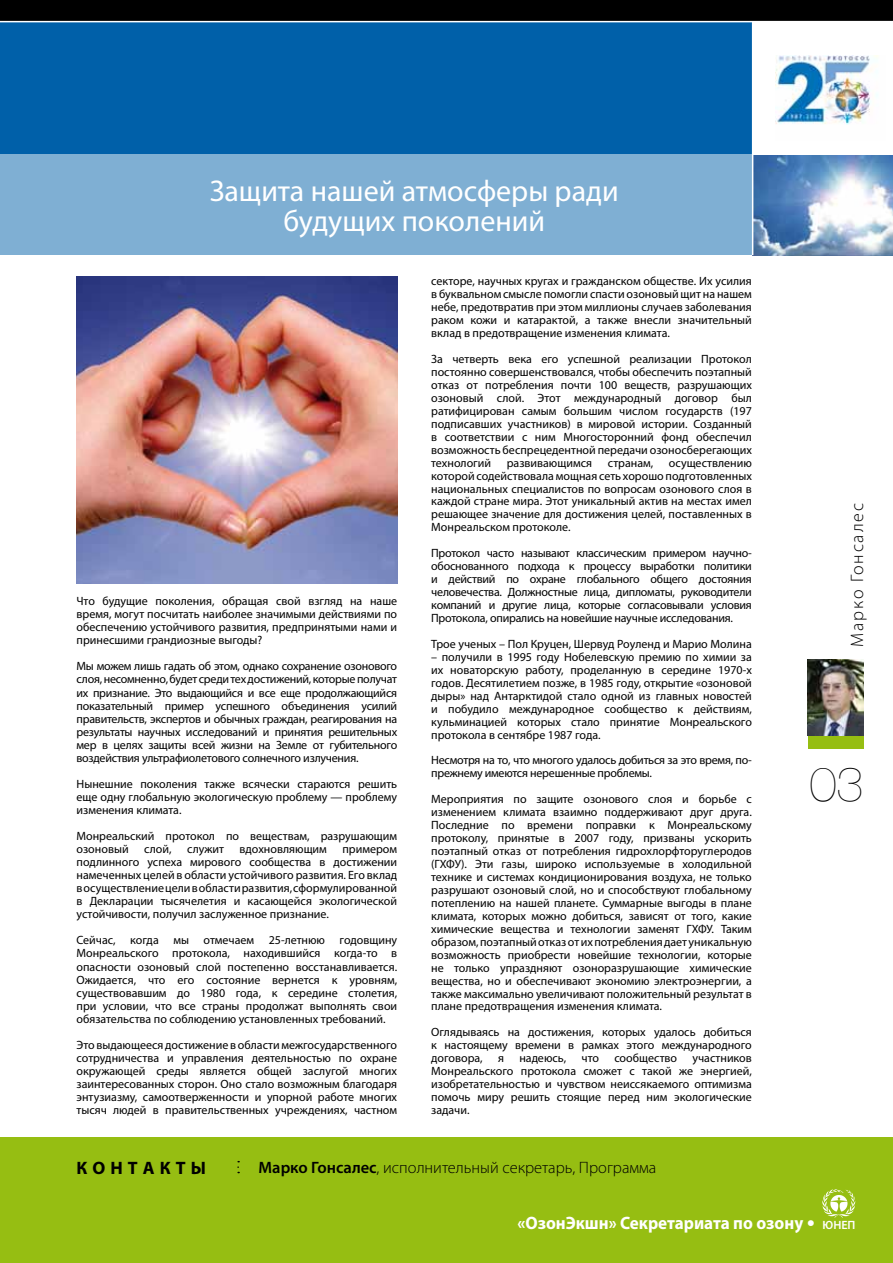
<style>
.page{position:relative;width:893px;height:1263px;background:#fff}
.page>*{position:absolute;margin:0;border:0;box-sizing:border-box;transform-origin:0 0}
.t1{font:200 48px "Helvetica Neue";color:#000}
.t2{font:30px/30px "Myriad Pro";color:#fff;text-align:center}
.t3{font:700 18px "Myriad Pro";color:#fff;scale:.95 1}
.t4{font:300 18px "Myriad Pro";letter-spacing:.1em;color:#000}
.t5{font:700 18px "Myriad Pro";color:#000}
.t6{font:300 16.5px "Myriad Pro";color:#000}
.t7{font:12px/12.9px "Myriad Pro";color:#000;text-align:justify}
.t8{font:12px/12.9px "Myriad Pro";letter-spacing:-.02em;color:#000}
.s1{font-weight:600}
.s2{font-family:"Helvetica Neue";font-size:16.5px}
.s3{font-weight:600;font-size:12px}
</style>
<div class="page">
<div style="left:0;top:1137px;width:893px;height:126px;background:#96be12"></div>
<div style="left:0;top:0;width:893px;height:21px;background:#000"></div>
<div style="left:0;top:22px;width:893px;height:233px;background:#0060a9"></div>
<img style="left:753px;top:155px;width:140px;height:100px">
<div style="left:808px;top:736px;width:55px;height:12px;background:#96be12"></div>
<hr style="left:752px;top:22px;width:1px;height:233px;background:#fff">
<div style="left:0;top:155px;width:752px;height:100px;background:#7fafd3"></div>
<hr style="left:0;top:155px;width:1px;height:100px;background:#fff">
<img style="left:77px;top:276px;width:320px;height:307px">
<div style="left:753px;top:22px;width:140px;height:133px;background:#fff"></div>
<img style="left:775px;top:55px;width:103px;height:70px">
<img style="left:808px;top:659px;width:55px;height:77px">
<svg style="left:822px;top:1189px;width:33px;height:29px"></svg>
<h2 class="t2" style="left:210px;top:176px;width:410px">Защита нашей атмосферы ради будущих поколений</h2>
<p class="t7" style="left:77px;top:594px;width:322px">Что будущие поколения, обращая свой взгляд на наше время, могут посчитать наиболее значимыми действиями по обеспечению устойчивого развития, предпринятыми нами и принесшими грандиозные выгоды?</p>
<p class="t7" style="left:77px;top:660px;width:322px">Мы можем лишь гадать об этом, однако сохранение озонового слоя, несомненно, будет среди тех достижений, которые получат их признание. Это выдающийся и все еще продолжающийся показательный пример успешного объединения усилий правительств, экспертов и обычных граждан, реагирования на результаты научных исследований и принятия решительных мер в целях защиты всей жизни на Земле от губительного воздействия ультрафиолетового солнечного излучения.</p>
<p class="t7" style="left:77px;top:777px;width:322px">Нынешние поколения также всячески стараются решить еще одну глобальную экологическую проблему — проблему изменения климата.</p>
<p class="t7" style="left:77px;top:829px;width:322px">Монреальский протокол по веществам, разрушающим озоновый</p>
<p class="t7" style="left:144px;top:842px;width:29px">слой,</p>
<p class="t7" style="left:187px;top:842px;width:38px">служит</p>
<p class="t7" style="left:240px;top:842px;width:89px">вдохновляющим</p>
<p class="t7" style="left:77px;top:842px;width:322px;text-indent:266px">примером подлинного успеха мирового сообщества в достижении намеченных целей в области устойчивого развития. Его вклад в осуществление цели в области развития, сформулированной в Декларации тысячелетия и касающейся экологической устойчивости, получил заслуженное признание.</p>
<p class="t7" style="left:77px;top:934px;width:322px">Сейчас, когда мы отмечаем 25-летнюю годовщину Монреальского протокола, находившийся когда-то в опасности озоновый слой постепенно восстанавливается.<br>Ожидается, что его состояние вернется к уровням, существовавшим до 1980 года, к середине столетия, при условии, что все страны продолжат выполнять свои обязательства по соблюдению установленных требований.</p>
<p class="t7" style="left:77px;top:1038px;width:322px">Это выдающееся достижение в области межгосударственного сотрудничества и управления деятельностью по охране окружающей среды является общей заслугой многих заинтересованных сторон. Оно стало возможным благодаря энтузиазму, самоотверженности и упорной работе многих тысяч людей в правительственных учреждениях, частном</p>
<p class="t7" style="left:431px;top:275px;width:322px">секторе, научных кругах и гражданском обществе. Их усилия в буквальном смысле помогли спасти озоновый щит на нашем небе, предотвратив при этом миллионы случаев заболевания раком кожи и катарактой, а также внесли значительный вклад в предотвращение изменения климата.</p>
<p class="t7" style="left:431px;top:352px;width:322px">За четверть века его успешной реализации Протокол постоянно совершенствовался, чтобы обеспечить поэтапный отказ от потребления почти 100 веществ, разрушающих озоновый слой. Этот международный договор был ратифицирован самым большим числом государств (197 подписавших участников) в мировой истории. Созданный в соответствии с ним Многосторонний фонд обеспечил возможность беспрецедентной передачи озоносберегающих технологий</p>
<p class="t7" style="left:431px;top:456px;width:322px;text-indent:238px">осуществлению которой содействовала мощная сеть хорошо подготовленных национальных специалистов по вопросам озонового слоя в каждой стране мира. Этот уникальный актив на местах имел решающее значение для достижения целей, поставленных в Монреальском протоколе.</p>
<p class="t7" style="left:431px;top:547px;width:322px">Протокол часто называют классическим примером научно&shy;обоснованного подхода к процессу выработки политики и действий по охране глобального общего достояния человечества. Должностные лица, дипломаты, руководители компаний и другие лица, которые согласовывали условия Протокола, опирались на новейшие научные исследования.</p>
<p class="t7" style="left:431px;top:637px;width:322px">Трое ученых – Пол Круцен, Шервуд Роуленд и Марио Молина</p>
<p class="t7" style="left:431px;top:650px;width:322px">– получили в 1995 году Нобелевскую премию по химии за их новаторскую работу, проделанную в середине 1970-х годов. Десятилетием позже, в 1985 году, открытие «озоновой дыры» над Антарктидой стало одной из главных новостей и побудило международное сообщество к действиям, кульминацией которых стало принятие Монреальского протокола в сентябре 1987 года.</p>
<p class="t8" style="left:431px;top:754px;width:322px">Несмотря на то, что многого удалось добиться за это время, по&shy;прежнему имеются нерешенные проблемы.</p>
<p class="t7" style="left:431px;top:793px;width:322px">Мероприятия по защите озонового слоя и борьбе с изменением климата взаимно поддерживают друг друга.<br>Последние по времени поправки к Монреальскому протоколу, принятые в 2007 году, призваны ускорить поэтапный отказ от потребления гидрохлорфторуглеродов (ГХФУ). Эти газы, широко используемые в холодильной технике и системах кондиционирования воздуха, не только разрушают озоновый слой, но и способствуют глобальному потеплению на нашей планете. Суммарные выгоды в плане климата, которых можно добиться, зависят от того, какие химические вещества и технологии заменят ГХФУ. Таким образом, поэтапный отказ от их потребления дает уникальную возможность приобрести новейшие технологии, которые не только упраздняют озоноразрушающие химические вещества, но и обеспечивают экономию электроэнергии, а также максимально увеличивают положительный результат в плане предотвращения изменения климата.</p>
<p class="t7" style="left:431px;top:1026px;width:322px">Оглядываясь на достижения, которых удалось добиться к настоящему времени в рамках этого международного договора,</p>
<p class="t7" style="left:507px;top:456px;width:87px">развивающимся</p>
<p class="t7" style="left:608px;top:456px;width:47px">странам,</p>
<p class="t7" style="left:498px;top:1051px;width:7px">я</p>
<p class="t7" style="left:519px;top:1051px;width:48px">надеюсь,</p>
<p class="t7" style="left:582px;top:1051px;width:19px">что</p>
<p class="t7" style="left:614px;top:1051px;width:64px">сообщество</p>
<p class="t7" style="left:431px;top:1051px;width:322px;text-indent:261px">участников Монреальского протокола сможет с такой же энергией, изобретательностью и чувством неиссякаемого оптимизма помочь миру решить стоящие перед ним экологические задачи.</p>
<h3 class="t5" style="left:77px;top:1156px;width:131px">К О Н Т А К Т Ы</h3>
<h3 class="t6" style="left:259px;top:1159px;width:399px"><span class="s1">Марко Гонсалес</span>, исполнительный секретарь, Программа</h3>
<h3 class="t4" style="left:847px;top:647px;width:145px;rotate:-90deg">Марко Гонсалес</h3>
<h1 class="t1" style="left:810px;top:756px;width:55px">03</h1>
<h3 class="t3" style="left:517px;top:1211px;width:357px">«ОзонЭкшн» Секретариата по озону <span class="s2">•</span> <span class="s3">ЮНЕП</span></h3>
</div>
